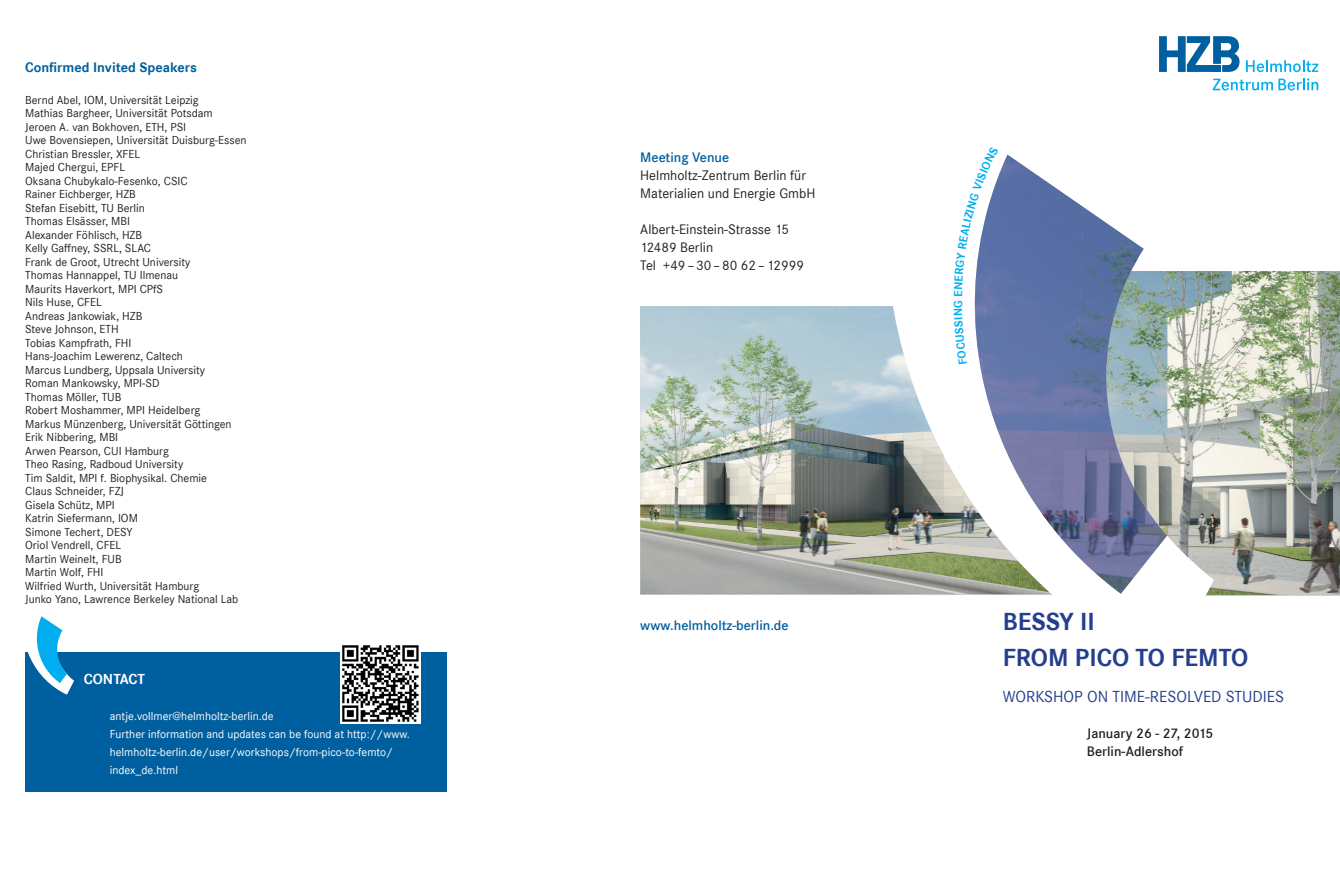
<style>
.page{position:relative;width:1340px;height:893px;background:#fff}
.page>*{position:absolute;margin:0;border:0;box-sizing:border-box;transform-origin:0 0}
.t1{font:700 25.5px/36px "Corporate S";color:#253f8e}
.t2{font:16.5px "Corporate S";color:#253f8e}
.t3{font:700 15px "Corporate S";color:#fff}
.t4{font:14.25px/18px "Corporate S";color:#231f20}
.t5{font:600 14.25px "Corporate S";color:#005f9f}
.t6{font:600 14.25px/18px "Corporate S";color:#231f20}
.t7{font:700 14.25px "Corporate S";color:#005f9f}
.t8{font:12px/13.5px "Corporate S";color:#231f20}
.t9{font:12px/18px "Corporate S";color:#fff}
</style>
<div class="page">
<svg style="left:1246px;top:60px;width:72px;height:12px"></svg>
<svg style="left:1212px;top:79px;width:60px;height:12px"></svg>
<svg style="left:1278px;top:78px;width:40px;height:13px"></svg>
<svg style="left:1159px;top:36px;width:80px;height:36px"></svg>
<img style="left:1213px;top:271px;width:126px;height:324px">
<img style="left:640px;top:306px;width:203px;height:288px">
<svg style="left:843px;top:154px;width:370px;height:442px"></svg>
<svg style="left:937px;top:155px;width:180px;height:439px"></svg>
<svg style="left:1007px;top:155px;width:160px;height:398px"></svg>
<img style="left:982px;top:155px;width:101px;height:341px">
<img style="left:970px;top:364px;width:18px;height:14px">
<img style="left:1080px;top:207px;width:63px;height:97px">
<img style="left:1071px;top:302px;width:51px;height:290px">
<img style="left:1117px;top:461px;width:50px;height:133px">
<img style="left:1028px;top:494px;width:45px;height:56px">
<div style="left:25px;top:652px;width:421px;height:140px;background:#005f9f"></div>
<svg style="left:28px;top:616px;width:46px;height:79px"></svg>
<img style="left:341px;top:645px;width:79px;height:78px">
<svg style="left:953px;top:154px;width:45px;height:210px"></svg>
<p class="t7" style="left:25px;top:59px;width:173px">Confirmed Invited Speakers</p>
<p class="t8" style="left:25px;top:93px;width:223px">Bernd Abel, IOM, Universität Leipzig<br>Mathias Bargheer, Universität Potsdam<br>Jeroen A. van Bokhoven, ETH, PSI<br>Uwe Bovensiepen, Universität Duisburg-Essen<br>Christian Bressler, XFEL<br>Majed Chergui, EPFL<br>Oksana Chubykalo-Fesenko, CSIC<br>Rainer Eichberger, HZB<br>Stefan Eisebitt, TU Berlin<br>Thomas Elsässer, MBI<br>Alexander Föhlisch, HZB<br>Kelly Gaffney, SSRL, SLAC<br>Frank de Groot, Utrecht University<br>Thomas Hannappel, TU Ilmenau<br>Maurits Haverkort, MPI CPfS<br>Nils Huse, CFEL<br>Andreas Jankowiak, HZB<br>Steve Johnson, ETH<br>Tobias Kampfrath, FHI<br>Hans-Joachim Lewerenz, Caltech<br>Marcus Lundberg, Uppsala University<br>Roman Mankowsky, MPI-SD<br>Thomas Möller, TUB<br>Robert Moshammer, MPI Heidelberg<br>Markus Münzenberg, Universität Göttingen<br>Erik Nibbering, MBI<br>Arwen Pearson, CUI Hamburg<br>Theo Rasing, Radboud University<br>Tim Saldit, MPI f. Biophysikal. Chemie<br>Claus Schneider, FZJ<br>Gisela Schütz, MPI<br>Katrin Siefermann, IOM<br>Simone Techert, DESY<br>Oriol Vendrell, CFEL<br>Martin Weinelt, FUB<br>Martin Wolf, FHI<br>Wilfried Wurth, Universität Hamburg<br>Junko Yano, Lawrence Berkeley National Lab</p>
<p class="t3" style="left:84px;top:670px;width:63px">CONTACT</p>
<p class="t9" style="left:110px;top:707px;width:302px">antje.vollmer@helmholtz-berlin.de<br>Further information and updates can be found at http://www. helmholtz-berlin.de/user/workshops/from-pico-to-femto/ index_de.html</p>
<p class="t5" style="left:640px;top:149px;width:90px">Meeting Venue</p>
<p class="t4" style="left:640px;top:166px;width:177px">Helmholtz-Zentrum Berlin für<br>Materialien und Energie GmbH</p>
<p class="t4" style="left:640px;top:220px;width:165px">Albert-Einstein-Strasse 15<br>12489 Berlin<br>Tel +49 – 30 – 80 62 – 12999</p>
<p class="t5" style="left:640px;top:617px;width:150px">www.helmholtz-berlin.de</p>
<h1 class="t1" style="left:1002px;top:604px;width:247px">BESSY II<br>FROM PICO TO FEMTO</h1>
<h2 class="t2" style="left:1002px;top:687px;width:283px">WORKSHOP ON TIME-RESOLVED STUDIES</h2>
<p class="t6" style="left:1086px;top:725px;width:128px">January 26 - 27, 2015<br>Berlin-Adlershof</p>
</div>
